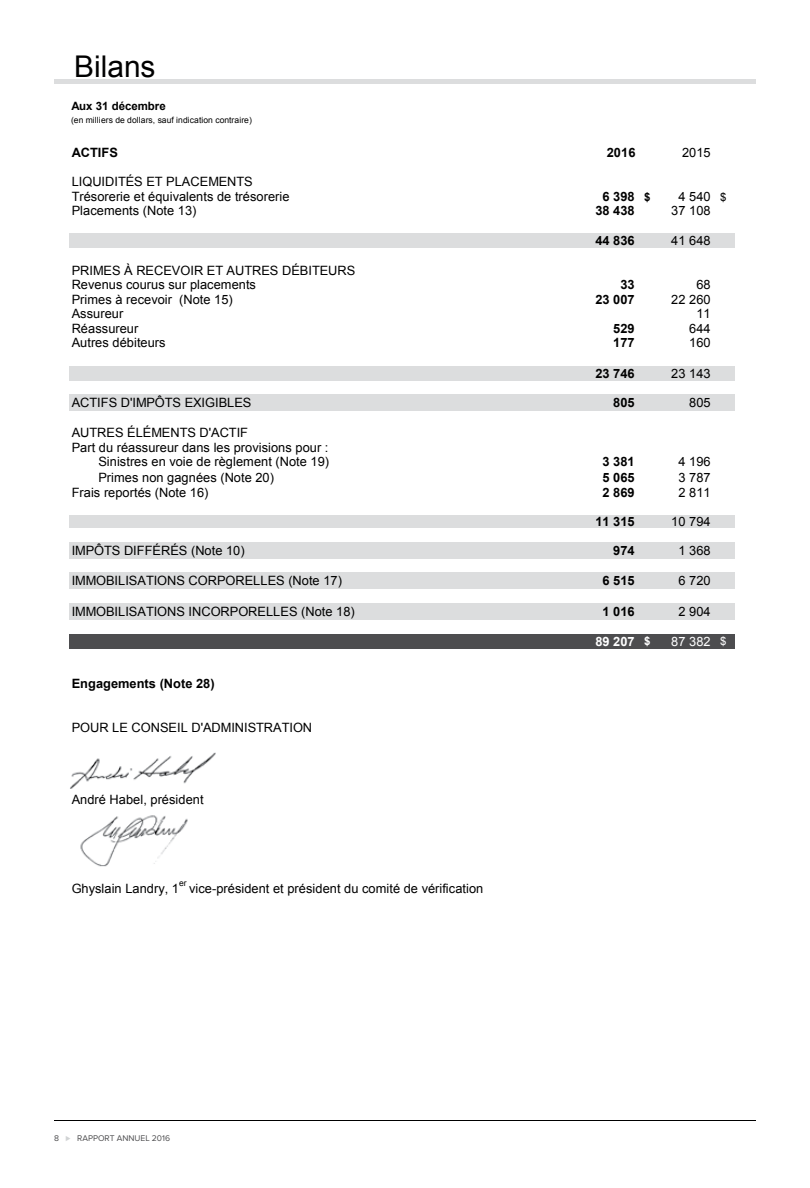
<style>
.page{position:relative;width:810px;height:1188px;background:#fff}
.page>*{position:absolute;margin:0;border:0;box-sizing:border-box;transform-origin:0 0}
.t1{font:30px "Arial";color:#000}
.t2{font:12.9px/14.5px "Arial";letter-spacing:.005em;color:#000}
.t3{font:700 12.9px "Arial";letter-spacing:.005em;color:#000}
.t4{font:700 12.9px "Arial";color:#fff}
.t5{font:12.9px "Arial";color:#fff}
.t6{font:700 11.4px "Arial";color:#000}
.t7{font:8.55px "Arial";letter-spacing:.005em;color:#000}
.t8{font:8.55px "Proxima Nova";color:#4d4d4f}
.s1{font-size:11.4px}
.s2{color:#d1d3d4}
</style>
<div class="page">
<hr style="left:54px;top:1120px;width:702px;height:1px;background:#000">
<hr style="left:54px;top:79px;width:701px;height:4px;background:#dcddde">
<div style="left:69px;top:234px;width:665px;height:14px;background:#dcddde"></div>
<div style="left:69px;top:366px;width:665px;height:14px;background:#dcddde"></div>
<div style="left:69px;top:395px;width:665px;height:16px;background:#dcddde"></div>
<div style="left:69px;top:515px;width:665px;height:13px;background:#dcddde"></div>
<div style="left:69px;top:543px;width:665px;height:16px;background:#dcddde"></div>
<div style="left:69px;top:573px;width:665px;height:16px;background:#dcddde"></div>
<div style="left:69px;top:603px;width:665px;height:16px;background:#dcddde"></div>
<div style="left:69px;top:634px;width:665px;height:15px;background:#4d4d4f"></div>
<img style="left:70px;top:752px;width:146px;height:37px">
<img style="left:80px;top:815px;width:108px;height:52px">
<h1 class="t1" style="left:74px;top:47px;width:83px">Bilans</h1>
<p class="t6" style="left:72px;top:98px;width:96px">Aux 31 décembre</p>
<p class="t7" style="left:71px;top:114px;width:182px">(en milliers de dollars, sauf indication contraire)</p>
<p class="t3" style="left:72px;top:144px;width:48px">ACTIFS</p>
<p class="t3" style="left:607px;top:144px;width:30px">2016</p>
<p class="t2" style="left:682px;top:145px;width:30px">2015</p>
<p class="t2" style="left:72px;top:174px;width:219px">LIQUIDITÉS ET PLACEMENTS<br>Trésorerie et équivalents de trésorerie</p>
<p class="t3" style="left:603px;top:188px;width:49px">6 398 <span class="s1">$</span></p>
<p class="t2" style="left:678px;top:189px;width:49px">4 540 <span class="s1">$</span></p>
<p class="t2" style="left:72px;top:204px;width:126px">Placements (Note 13)</p>
<p class="t3" style="left:595px;top:202px;width:41px">38 438</p>
<p class="t2" style="left:671px;top:204px;width:41px">37 108</p>
<p class="t3" style="left:595px;top:232px;width:41px">44 836</p>
<p class="t2" style="left:671px;top:234px;width:41px">41 648</p>
<p class="t2" style="left:72px;top:263px;width:285px">PRIMES À RECEVOIR ET AUTRES DÉBITEURS<br>Revenus courus sur placements</p>
<p class="t3" style="left:620px;top:276px;width:16px">33</p>
<p class="t2" style="left:696px;top:278px;width:16px">68</p>
<p class="t2" style="left:72px;top:292px;width:163px">Primes à recevoir (Note 15)</p>
<p class="t3" style="left:595px;top:291px;width:41px">23 007</p>
<p class="t2" style="left:671px;top:292px;width:41px">22 260</p>
<p class="t2" style="left:72px;top:307px;width:53px">Assureur</p>
<p class="t2" style="left:696px;top:307px;width:16px">11</p>
<p class="t2" style="left:72px;top:321px;width:68px">Réassureur</p>
<p class="t3" style="left:613px;top:320px;width:23px">529</p>
<p class="t2" style="left:689px;top:321px;width:23px">644</p>
<p class="t2" style="left:72px;top:336px;width:95px">Autres débiteurs</p>
<p class="t3" style="left:613px;top:334px;width:23px">177</p>
<p class="t2" style="left:689px;top:336px;width:23px">160</p>
<p class="t3" style="left:595px;top:364px;width:41px">23 746</p>
<p class="t2" style="left:671px;top:366px;width:41px">23 143</p>
<p class="t2" style="left:72px;top:396px;width:181px">ACTIFS D'IMPÔTS EXIGIBLES</p>
<p class="t3" style="left:613px;top:394px;width:23px">805</p>
<p class="t2" style="left:689px;top:396px;width:23px">805</p>
<p class="t2" style="left:72px;top:426px;width:178px">AUTRES ÉLÉMENTS D'ACTIF</p>
<p class="t2" style="left:72px;top:440px;width:258px">Part du réassureur dans les provisions pour :</p>
<p class="t2" style="left:98px;top:455px;width:232px">Sinistres en voie de règlement (Note 19)</p>
<p class="t3" style="left:603px;top:453px;width:34px">3 381</p>
<p class="t2" style="left:678px;top:455px;width:34px">4 196</p>
<p class="t2" style="left:98px;top:471px;width:177px">Primes non gagnées (Note 20)</p>
<p class="t3" style="left:603px;top:469px;width:34px">5 065</p>
<p class="t2" style="left:678px;top:471px;width:34px">3 787</p>
<p class="t2" style="left:72px;top:485px;width:138px">Frais reportés (Note 16)</p>
<p class="t3" style="left:603px;top:484px;width:34px">2 869</p>
<p class="t2" style="left:678px;top:485px;width:34px">2 811</p>
<p class="t3" style="left:595px;top:513px;width:41px">11 315</p>
<p class="t2" style="left:671px;top:514px;width:41px">10 794</p>
<p class="t2" style="left:72px;top:543px;width:174px">IMPÔTS DIFFÉRÉS (Note 10)</p>
<p class="t3" style="left:613px;top:542px;width:23px">974</p>
<p class="t2" style="left:678px;top:543px;width:34px">1 368</p>
<p class="t2" style="left:72px;top:574px;width:272px">IMMOBILISATIONS CORPORELLES (Note 17)</p>
<p class="t3" style="left:603px;top:572px;width:34px">6 515</p>
<p class="t2" style="left:678px;top:574px;width:34px">6 720</p>
<p class="t2" style="left:72px;top:604px;width:285px">IMMOBILISATIONS INCORPORELLES (Note 18)</p>
<p class="t3" style="left:602px;top:603px;width:34px">1 016</p>
<p class="t2" style="left:678px;top:604px;width:34px">2 904</p>
<p class="t4" style="left:595px;top:633px;width:57px">89 207 <span class="s1">$</span></p>
<p class="t5" style="left:671px;top:633px;width:57px">87 382 <span class="s1">$</span></p>
<p class="t3" style="left:72px;top:675px;width:144px">Engagements (Note 28)</p>
<p class="t2" style="left:72px;top:720px;width:242px">POUR LE CONSEIL D'ADMINISTRATION</p>
<p class="t2" style="left:72px;top:793px;width:133px">André Habel, président</p>
<p class="t2" style="left:72px;top:881px;width:109px">Ghyslain Landry, 1</p>
<p class="t7" style="left:179px;top:878px;width:9px">er</p>
<p class="t2" style="left:189px;top:881px;width:296px">vice-président et président du comité de vérification</p>
<p class="t8" style="left:54px;top:1133px;width:118px">8 <span class="s2">⊲</span> RAPPORT ANNUEL 2016</p>
</div>
